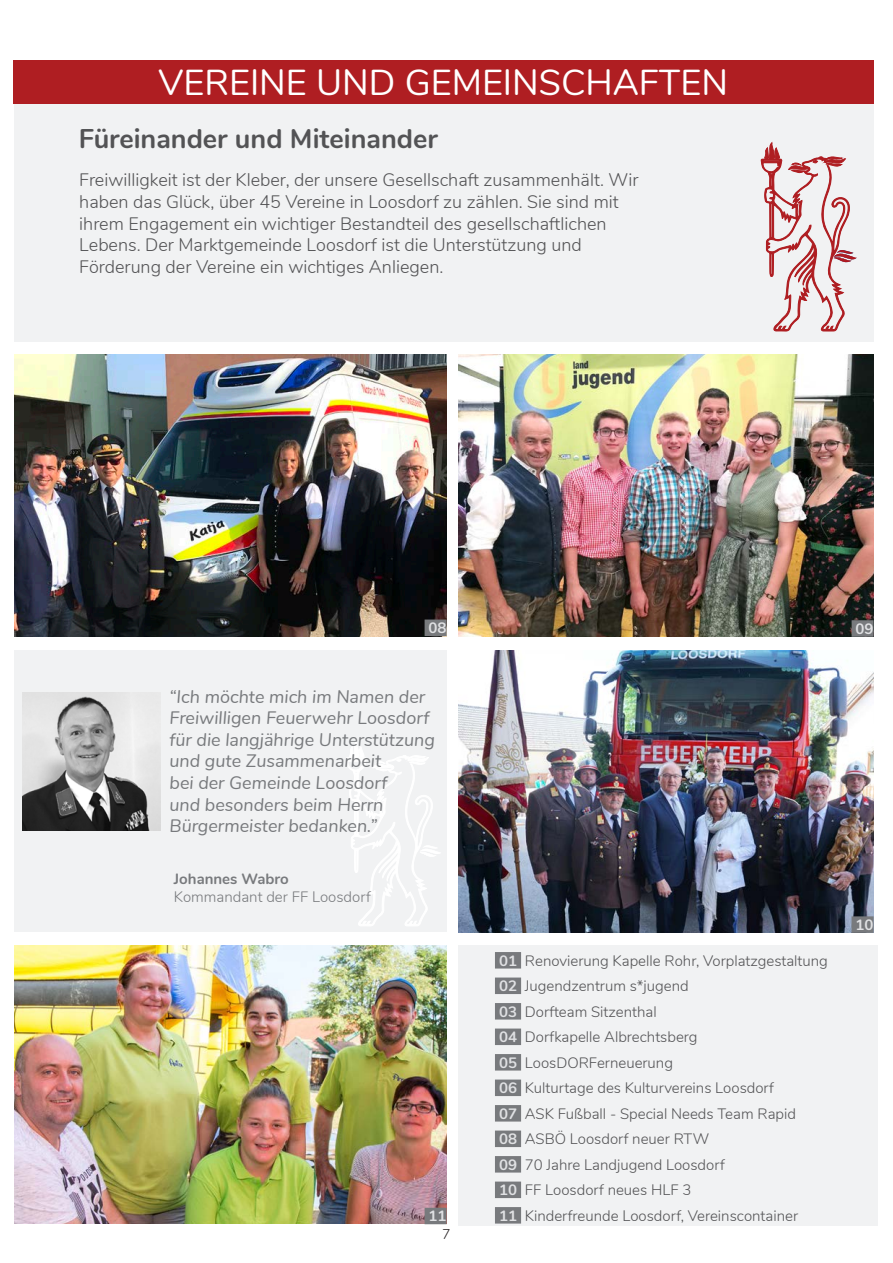
<style>
.page{position:relative;width:893px;height:1263px;background:#fff}
.page>*{position:absolute;margin:0;border:0;box-sizing:border-box;transform-origin:0 0}
.Subtitle_1{font:36px "Nunito";color:#fff}
.Subtitle_2{font:700 27px "Nunito";color:#535355}
.Body{font:300 18px/21.6px "Nunito";color:#535355}
.Subtitle_3{font:italic 18px/21.6px "Nunito";color:#787a7d}
.Body_2{font:300 15px/25.5px "Nunito";color:#535355}
.Body_2-2{font:300 15px "Nunito";color:#787a7d}
.Body_2-3{font:700 15px "Nunito";color:#787a7d}
.Body_2-4{font:700 15px "Nunito";color:#e0e1e3}
.t1{font:300 14.1px "Nunito";color:#231f20}
.s1{font-weight:700;color:#e0e1e3}
</style>
<div class="page">
<div style="left:14px;top:650px;width:432px;height:282px;background:#f1f2f3"></div>
<svg style="left:346px;top:741px;width:94px;height:185px"></svg>
<img style="left:458px;top:650px;width:415px;height:282px">
<img style="left:14px;top:355px;width:432px;height:281px">
<img style="left:458px;top:355px;width:415px;height:281px">
<img style="left:14px;top:945px;width:432px;height:278px">
<div style="left:458px;top:945px;width:420px;height:281px;background:#f1f2f3"></div>
<div style="left:495px;top:952px;width:26px;height:16px;background:#787a7d"></div>
<div style="left:495px;top:977px;width:26px;height:17px;background:#787a7d"></div>
<div style="left:495px;top:1003px;width:26px;height:16px;background:#787a7d"></div>
<div style="left:495px;top:1028px;width:26px;height:17px;background:#787a7d"></div>
<div style="left:495px;top:1054px;width:26px;height:16px;background:#787a7d"></div>
<div style="left:495px;top:1079px;width:26px;height:17px;background:#787a7d"></div>
<div style="left:495px;top:1105px;width:26px;height:16px;background:#787a7d"></div>
<div style="left:495px;top:1130px;width:26px;height:17px;background:#787a7d"></div>
<div style="left:495px;top:1156px;width:26px;height:16px;background:#787a7d"></div>
<div style="left:495px;top:1181px;width:26px;height:17px;background:#787a7d"></div>
<div style="left:495px;top:1207px;width:26px;height:16px;background:#787a7d"></div>
<img style="left:23px;top:693px;width:137px;height:137px">
<div style="left:14px;top:60px;width:859px;height:282px;background:#f1f2f3"></div>
<div style="left:13px;top:60px;width:860px;height:44px;background:#af1e22"></div>
<svg style="left:761px;top:142px;width:96px;height:190px"></svg>
<div style="left:425px;top:1208px;width:22px;height:16px;background:#787a7d"></div>
<div style="left:851px;top:916px;width:23px;height:17px;background:#787a7d"></div>
<div style="left:852px;top:620px;width:21px;height:17px;background:#787a7d"></div>
<div style="left:425px;top:619px;width:22px;height:17px;background:#787a7d"></div>
<p class="Subtitle_1" style="left:159px;top:56px;width:571px">VEREINE UND GEMEINSCHAFTEN</p>
<p class="Subtitle_2" style="left:79px;top:119px;width:361px">Füreinander und Miteinander</p>
<p class="Body" style="left:79px;top:168px;width:561px">Freiwilligkeit ist der Kleber, der unsere Gesellschaft zusammenhält. Wir haben das Glück, über 45 Vereine in Loosdorf zu zählen. Sie sind mit ihrem Engagement ein wichtiger Bestandteil des gesellschaftlichen Lebens. Der Marktgemeinde Loosdorf ist die Unterstützung und Förderung der Vereine ein wichtiges Anliegen.</p>
<p class="Body_2-4" style="left:429px;top:617px;width:19px">08</p>
<p class="Body_2-4" style="left:855px;top:617px;width:20px">09</p>
<p class="Subtitle_3" style="left:170px;top:684px;width:267px">“Ich möchte mich im Namen der<br>Freiwilligen Feuerwehr Loosdorf für die langjährige Unterstützung und gute Zusammenarbeit</p>
<p class="Subtitle_3" style="left:170px;top:771px;width:219px">bei der Gemeinde Loosdorf und besonders beim Herrn<br>Bürgermeister bedanken.”</p>
<p class="Body_2-3" style="left:174px;top:867px;width:116px">Johannes Wabro</p>
<p class="Body_2-2" style="left:174px;top:885px;width:198px">Kommandant der FF Loosdorf</p>
<p class="Body_2-4" style="left:429px;top:1205px;width:19px">11</p>
<p class="t1" style="left:442px;top:1224px;width:10px">7</p>
<p class="Body_2" style="left:499px;top:947px;width:330px"><span class="s1">01</span> Renovierung Kapelle Rohr, Vorplatzgestaltung<br><span class="s1">02</span> Jugendzentrum s*jugend</p>
<p class="Body_2" style="left:499px;top:998px;width:159px"><span class="s1">03</span> Dorfteam Sitzenthal</p>
<p class="Body_2" style="left:499px;top:1023px;width:200px"><span class="s1">04</span> Dorfkapelle Albrechtsberg</p>
<p class="Body_2" style="left:499px;top:1049px;width:175px"><span class="s1">05</span> LoosDORFerneuerung</p>
<p class="Body_2" style="left:499px;top:1074px;width:276px"><span class="s1">06</span> Kulturtage des Kulturvereins Loosdorf</p>
<p class="Body_2" style="left:499px;top:1100px;width:299px"><span class="s1">07</span> ASK Fußball - Special Needs Team Rapid</p>
<p class="Body_2" style="left:499px;top:1125px;width:212px"><span class="s1">08</span> ASBÖ Loosdorf neuer RTW</p>
<p class="Body_2" style="left:499px;top:1151px;width:227px"><span class="s1">09</span> 70 Jahre Landjugend Loosdorf</p>
<p class="Body_2" style="left:499px;top:1176px;width:194px"><span class="s1">10</span> FF Loosdorf neues HLF 3</p>
<p class="Body_2" style="left:499px;top:1202px;width:301px"><span class="s1">11</span> Kinderfreunde Loosdorf, Vereinscontainer</p>
<p class="Body_2-4" style="left:856px;top:913px;width:19px">10</p>
</div>
